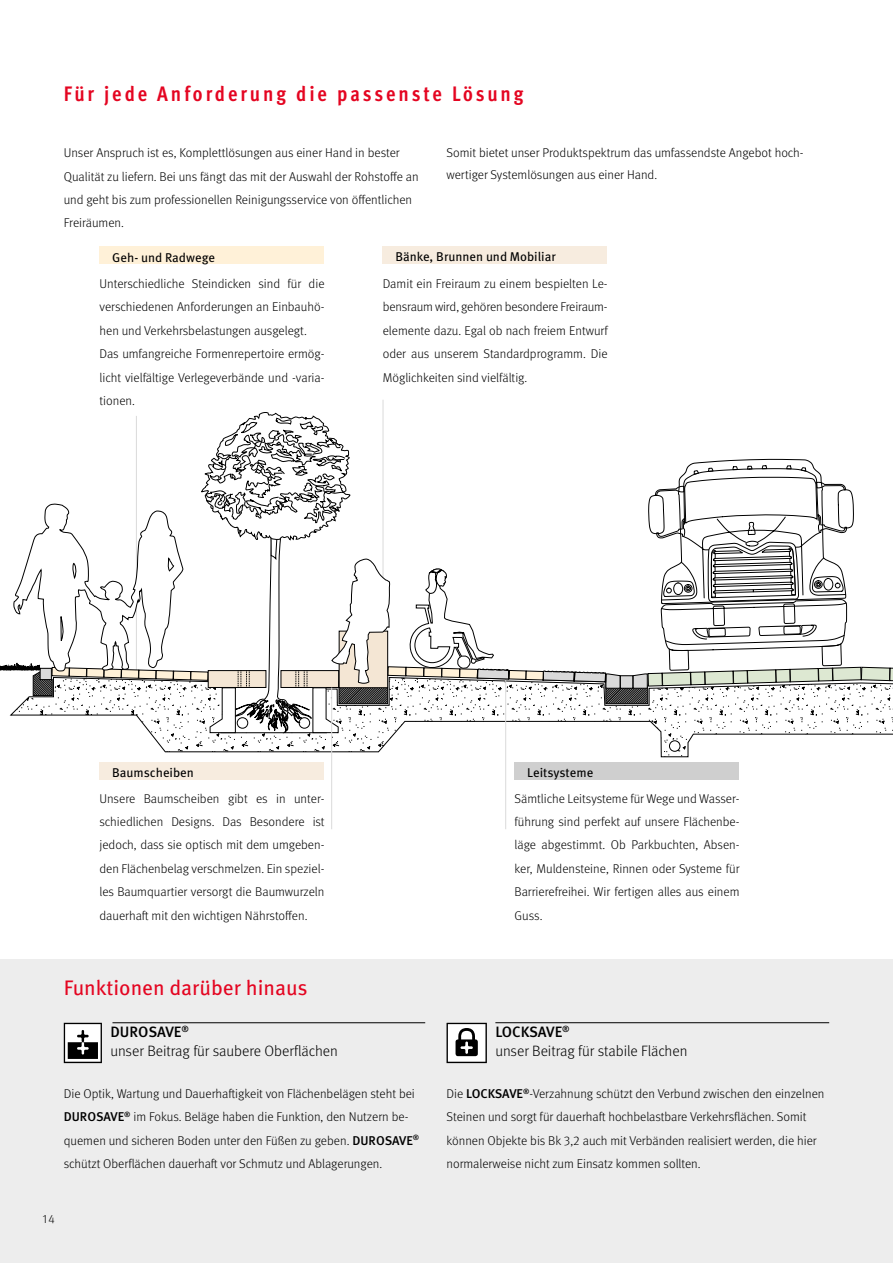
<style>
.page{position:relative;width:893px;height:1263px;background:#fff}
.page>*{position:absolute;margin:0;border:0;box-sizing:border-box;transform-origin:0 0}
.t1{font:700 condensed 21px "Meta Pro";letter-spacing:.135em;color:#e40521}
.t2{font:21px "Meta Pro";color:#e40521}
.t3{font:300 15px/19.2px "Meta Pro";letter-spacing:-.005em;color:#000}
.t4{font:300 12.75px/23.4px "Meta Pro";color:#000}
.t5{font:12.75px "Meta Pro";color:#000}
.t6{font:300 12px "Meta Pro";color:#000}
.s1{font-weight:500}
</style>
<div class="page">
<div style="left:0;top:960px;width:893px;height:303px;background:#ededed"></div>
<hr style="left:383px;top:400px;width:1px;height:259px;background:#dadada">
<hr style="left:505px;top:677px;width:1px;height:152px;background:#dadada">
<div style="left:383px;top:247px;width:224px;height:17px;background:#f7ecdf"></div>
<div style="left:100px;top:247px;width:224px;height:17px;background:#fff1d8"></div>
<div style="left:100px;top:762px;width:224px;height:17px;background:#f7ecdf"></div>
<div style="left:514px;top:762px;width:225px;height:17px;background:#cfcfcf"></div>
<hr style="left:495px;top:1022px;width:334px;height:1px;background:#000">
<svg style="left:446px;top:1023px;width:41px;height:40px;background:#a2a2a2"></svg>
<hr style="left:112px;top:1022px;width:313px;height:1px;background:#000">
<svg style="left:64px;top:1023px;width:38px;height:40px;background:#8b8b8b"></svg>
<hr style="left:331px;top:688px;width:1px;height:141px;background:#dadada">
<svg style="left:0;top:411px;width:893px;height:346px"></svg>
<h1 class="t1" style="left:64px;top:78px;width:461px">Für jede Anforderung die passenste Lösung</h1>
<p class="t4" style="left:64px;top:141px;width:357px">Unser Anspruch ist es, Komplettlösungen aus einer Hand in bester Qualität zu liefern. Bei uns fängt das mit der Auswahl der Rohstoffe an und geht bis zum professionellen Reinigungsservice von öffentlichen Freiräumen.</p>
<p class="t4" style="left:446px;top:142px;width:359px;line-height:21.3px">Somit bietet unser Produktspektrum das umfassendste Angebot hoch&shy;wertiger Systemlösungen aus einer Hand.</p>
<p class="t5" style="left:112px;top:247px;width:104px">Geh- und Radwege</p>
<p class="t4" style="left:100px;top:271px;width:227px">Unterschiedliche Steindicken sind für die verschiedenen Anforderungen an Einbauhö&shy;hen und Verkehrsbelastungen ausgelegt.<br>Das umfangreiche Formenrepertoire ermög&shy;licht vielfältige Verlegeverbände und -varia&shy;tionen.</p>
<p class="t5" style="left:395px;top:246px;width:162px">Bänke, Brunnen und Mobiliar</p>
<p class="t4" style="left:383px;top:271px;width:227px;text-align:justify">Damit ein Freiraum zu einem bespielten Le&shy;bensraum wird, gehören besondere Freiraum&shy;elemente dazu. Egal ob nach freiem Entwurf oder aus unserem Standardprogramm. Die Möglichkeiten sind vielfältig.</p>
<p class="t5" style="left:112px;top:762px;width:83px">Baumscheiben</p>
<p class="t4" style="left:100px;top:786px;width:227px;text-align:justify">Unsere Baumscheiben gibt es in unter&shy;schiedlichen Designs. Das Besondere ist jedoch, dass sie optisch mit dem umgeben&shy;den Flächenbelag verschmelzen. Ein speziel&shy;les Baumquartier versorgt die Baumwurzeln dauerhaft mit den wichtigen Nährstoffen.</p>
<h1 class="t2" style="left:64px;top:972px;width:245px">Funktionen darüber hinaus</h1>
<p class="t3" style="left:110px;top:1021px;width:229px"><span class="s1">DUROSAVE</span><sup>®<br></sup>unser Beitrag für saubere Oberflächen</p>
<p class="t4" style="left:64px;top:1081px;width:357px">Die Optik, Wartung und Dauerhaftigkeit von Flächenbelägen steht bei <span class="s1">DUROSAVE</span><sup>®</sup> im Fokus. Beläge haben die Funktion, den Nutzern be&shy;quemen und sicheren Boden unter den Füßen zu geben. <span class="s1">DUROSAVE</span><sup>® </sup>schützt Oberflächen dauerhaft vor Schmutz und Ablagerungen.</p>
<p class="t6" style="left:43px;top:1210px;width:14px">14</p>
<p class="t5" style="left:527px;top:762px;width:67px">Leitsysteme</p>
<p class="t4" style="left:514px;top:786px;width:227px;text-align:justify">Sämtliche Leitsysteme für Wege und Wasser&shy;führung sind perfekt auf unsere Flächenbe&shy;läge abgestimmt. Ob Parkbuchten, Absen&shy;ker, Muldensteine, Rinnen oder Systeme für Barrierefreihei. Wir fertigen alles aus einem Guss.</p>
<p class="t3" style="left:495px;top:1021px;width:194px"><span class="s1">LOCKSAVE</span><sup>®<br></sup>unser Beitrag für stabile Flächen</p>
<p class="t4" style="left:446px;top:1081px;width:379px">Die <span class="s1">LOCKSAVE</span><sup>®</sup>-Verzahnung schützt den Verbund zwischen den einzelnen Steinen und sorgt für dauerhaft hochbelastbare Verkehrsflächen. Somit können Objekte bis Bk 3,2 auch mit Verbänden realisiert werden, die hier normalerweise nicht zum Einsatz kommen sollten.</p>
</div>
